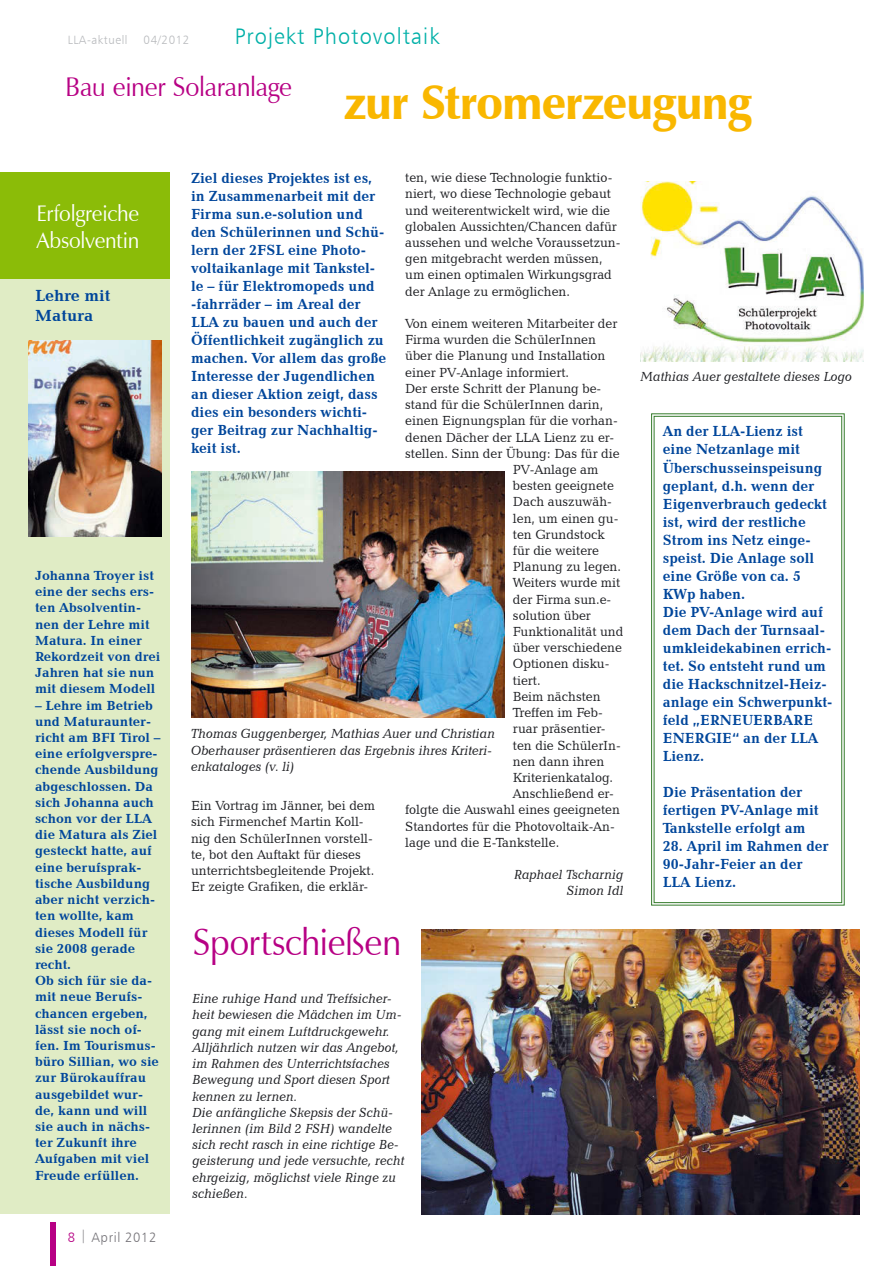
<style>
.page{position:relative;width:893px;height:1266px;background:#fff}
.page>*{position:absolute;margin:0;border:0;box-sizing:border-box;transform-origin:0 0}
.t1{font:900 48px "Zapf Humanist 601 BT";letter-spacing:-.02em;color:#f9b700;scale:.95 1}
.t2{font:37.5px "Zapf Humanist 601 BT";letter-spacing:-.01em;color:#b70084;scale:.95 1}
.t3{font:27px "Zapf Humanist 601 BT";letter-spacing:-.015em;color:#b70084;scale:.95 1}
.t4{font:22.5px/27px "Zapf Humanist 601 BT";letter-spacing:-.01em;color:#fff;scale:.95 1}
.t5{font:22.5px "Humanist 777 BT Light B";letter-spacing:.05em;color:#00b0a8}
.t6{font:700 16.5px/19.8px "Candida BT";color:#00469b}
.t7{font:700 15px/18px "Candida BT";color:#00469b;scale:.95 1}
.t8{font:13.5px/16.2px "Candida BT";color:#1b1c20;scale:.95 1}
.t9{font:700 13.5px/16.2px "Candida BT";color:#00469b}
.t10{font:italic 13.5px/16.2px "Candida BT";color:#1b1c20;scale:.95 1}
.t11{font:13.5px "Humanist 777 BT Light B";letter-spacing:.05em;color:#757378}
.t12{font:12px "Humanist 777 BT Light B";letter-spacing:.05em;color:#b8babd}
.s1{color:#b70084}
</style>
<div class="page">
<div style="left:51px;top:1222px;width:5px;height:43px;background:#b70084"></div>
<div style="left:0;top:172px;width:170px;height:108px;background:#8bbc08"></div>
<svg style="left:651px;top:413px;width:193px;height:492px"></svg>
<div style="left:654px;top:416px;width:188px;height:486px;border:1px solid #357b2b"></div>
<img style="left:191px;top:471px;width:313px;height:246px">
<img style="left:640px;top:181px;width:223px;height:181px">
<div style="left:0;top:280px;width:170px;height:934px;background:#e0ecc5"></div>
<img style="left:28px;top:340px;width:133px;height:196px">
<img style="left:421px;top:929px;width:438px;height:285px">
<h3 class="t5" style="left:235px;top:23px;width:206px">Projekt Photovoltaik</h3>
<h1 class="t1" style="left:344px;top:73px;width:430px">zur Stromerzeugung</h1>
<p class="t12" style="left:68px;top:33px;width:61px">LLA-aktuell</p>
<p class="t12" style="left:144px;top:33px;width:47px">04/2012</p>
<h3 class="t3" style="left:65px;top:70px;width:240px">Bau einer Solaranlage</h3>
<h3 class="t4" style="left:36px;top:199px;width:110px">Erfolgreiche<br>Absolventin</h3>
<p class="t6" style="left:35px;top:285px;width:77px">Lehre mit<br>Matura</p>
<p class="t9" style="left:35px;top:567px;width:127px">Johanna Troyer ist eine der sechs ers&shy;ten Absolventin&shy;nen der Lehre mit<br>Matura. In einer<br>Rekordzeit von drei<br>Jahren hat sie nun mit diesem Modell</p>
<p class="t9" style="left:35px;top:696px;width:127px">– Lehre im Betrieb und Maturaunter&shy;richt am BFI Tirol – eine erfolgverspre&shy;chende Ausbildung abgeschlossen. Da sich Johanna auch schon vor der LLA die Matura als Ziel gesteckt hatte, auf eine berufsprak&shy;tische Ausbildung aber nicht verzich&shy;ten wollte, kam dieses Modell für sie 2008 gerade recht.<br>Ob sich für sie da&shy;mit neue Berufs&shy;chancen ergeben, lässt sie noch of&shy;fen. Im Tourismus&shy;büro Sillian, wo sie zur Bürokauffrau ausgebildet wur&shy;de, kann und will sie auch in nächs&shy;ter Zukunft ihre<br>Aufgaben mit viel<br>Freude erfüllen.</p>
<p class="t11" style="left:68px;top:1228px;width:90px"><span class="s1">8</span> | April 2012</p>
<p class="t8" style="left:405px;top:169px;width:228px">ten, wie diese Technologie funktio&shy;niert, wo diese Technologie gebaut und weiterentwickelt wird, wie die globalen Aussichten/Chancen dafür aussehen und welche Voraussetzun&shy;gen mitgebracht werden müssen, um einen optimalen Wirkungsgrad der Anlage zu ermöglichen.</p>
<p class="t8" style="left:405px;top:315px;width:225px">Von einem weiteren Mitarbeiter der</p>
<p class="t8" style="left:405px;top:331px;width:202px">Firma wurden die SchülerInnen</p>
<p class="t8" style="left:405px;top:347px;width:212px">über die Planung und Installation</p>
<p class="t8" style="left:405px;top:363px;width:174px">einer PV-Anlage informiert.</p>
<p class="t8" style="left:405px;top:380px;width:208px">Der erste Schritt der Planung be-</p>
<p class="t8" style="left:405px;top:396px;width:210px">stand für die SchülerInnen darin,</p>
<p class="t8" style="left:405px;top:412px;width:225px">einen Eignungsplan für die vorhan-</p>
<p class="t8" style="left:405px;top:428px;width:221px">denen Dächer der LLA Lienz zu er-</p>
<p class="t8" style="left:405px;top:444px;width:227px">stellen. Sinn der Übung: Das für die</p>
<p class="t8" style="left:513px;top:461px;width:91px">PV-Anlage am</p>
<p class="t8" style="left:513px;top:477px;width:108px">besten geeignete</p>
<p class="t8" style="left:513px;top:493px;width:106px">Dach auszuwäh-</p>
<p class="t8" style="left:513px;top:509px;width:113px">len, um einen gu-</p>
<p class="t8" style="left:513px;top:525px;width:98px">ten Grundstock</p>
<p class="t8" style="left:513px;top:542px;width:92px">für die weitere</p>
<p class="t8" style="left:513px;top:558px;width:115px">Planung zu legen.</p>
<p class="t8" style="left:513px;top:574px;width:114px">Weiters wurde mit</p>
<p class="t8" style="left:513px;top:590px;width:105px">der Firma sun.e-</p>
<p class="t8" style="left:513px;top:606px;width:83px">solution über</p>
<p class="t8" style="left:513px;top:623px;width:118px">Funktionalität und</p>
<p class="t8" style="left:513px;top:639px;width:116px">über verschiedene</p>
<p class="t8" style="left:513px;top:655px;width:103px">Optionen disku-</p>
<p class="t8" style="left:513px;top:671px;width:31px">tiert.</p>
<p class="t8" style="left:513px;top:687px;width:94px">Beim nächsten</p>
<p class="t8" style="left:513px;top:704px;width:96px">Treffen im Feb-</p>
<p class="t8" style="left:513px;top:720px;width:99px">ruar präsentier-</p>
<p class="t8" style="left:513px;top:736px;width:115px">ten die SchülerIn-</p>
<p class="t8" style="left:513px;top:752px;width:98px">nen dann ihren</p>
<p class="t8" style="left:513px;top:768px;width:107px">Kriterienkatalog.</p>
<p class="t8" style="left:513px;top:785px;width:108px">Anschließend er-</p>
<p class="t8" style="left:405px;top:801px;width:227px">folgte die Auswahl eines geeigneten</p>
<p class="t8" style="left:405px;top:817px;width:222px">Standortes für die Photovoltaik-An-</p>
<p class="t8" style="left:405px;top:833px;width:164px">lage und die E-Tankstelle.</p>
<p class="t10" style="left:514px;top:866px;width:117px;text-align:right">Raphael Tscharnig<br>Simon Idl</p>
<p class="t7" style="left:191px;top:169px;width:207px">Ziel dieses Projektes ist es, in Zusammenarbeit mit der<br>Firma sun.e-solution und den Schülerinnen und Schü&shy;lern der 2FSL eine Photo&shy;voltaikanlage mit Tankstel&shy;le – für Elektromopeds und -fahrräder – im Areal der<br>LLA zu bauen und auch der<br>Öffentlichkeit zugänglich zu machen. Vor allem das große<br>Interesse der Jugendlichen an dieser Aktion zeigt, dass dies ein besonders wichti&shy;ger Beitrag zur Nachhaltig&shy;keit ist.</p>
<p class="t10" style="left:191px;top:725px;width:321px">Thomas Guggenberger, Mathias Auer und Christian<br>Oberhauser präsentieren das Ergebnis ihres Kriteri&shy;enkataloges (v. li)</p>
<p class="t8" style="left:191px;top:797px;width:195px">Ein Vortrag im Jänner, bei dem sich Firmenchef Martin Koll&shy;nig den SchülerInnen vorstell&shy;te, bot den Auftakt für dieses unterrichtsbegleitende Projekt.<br>Er zeigte Grafiken, die erklär-</p>
<h2 class="t2" style="left:193px;top:918px;width:221px">Sportschießen</h2>
<p class="t10" style="left:192px;top:990px;width:225px">Eine ruhige Hand und Treffsicher&shy;heit bewiesen die Mädchen im Um&shy;gang mit einem Luftdruckgewehr.<br>Alljährlich nutzen wir das Angebot, im Rahmen des Unterrichtsfaches<br>Bewegung und Sport diesen Sport kennen zu lernen.<br>Die anfängliche Skepsis der Schü&shy;lerinnen (im Bild 2 FSH) wandelte sich recht rasch in eine richtige Be&shy;geisterung und jede versuchte, recht ehrgeizig, möglichst viele Ringe zu schießen.</p>
<p class="t10" style="left:640px;top:368px;width:224px">Mathias Auer gestaltete dieses Logo</p>
<p class="t7" style="left:663px;top:422px;width:180px">An der LLA-Lienz ist eine Netzanlage mit<br>Überschusseinspeisung geplant, d.h. wenn der<br>Eigenverbrauch gedeckt ist, wird der restliche<br>Strom ins Netz einge&shy;speist. Die Anlage soll eine Größe von ca. 5<br>KWp haben.<br>Die PV-Anlage wird auf dem Dach der Turnsaal&shy;umkleidekabinen errich&shy;tet. So entsteht rund um die Hackschnitzel-Heiz&shy;anlage ein Schwerpunkt&shy;feld „ERNEUERBARE<br>ENERGIE“ an der LLA<br>Lienz.</p>
<p class="t7" style="left:663px;top:782px;width:165px">Die Präsentation der fertigen PV-Anlage mit<br>Tankstelle erfolgt am</p>
<p class="t7" style="left:663px;top:836px;width:176px">28. April im Rahmen der<br>90-Jahr-Feier an der<br>LLA Lienz.</p>
</div>
